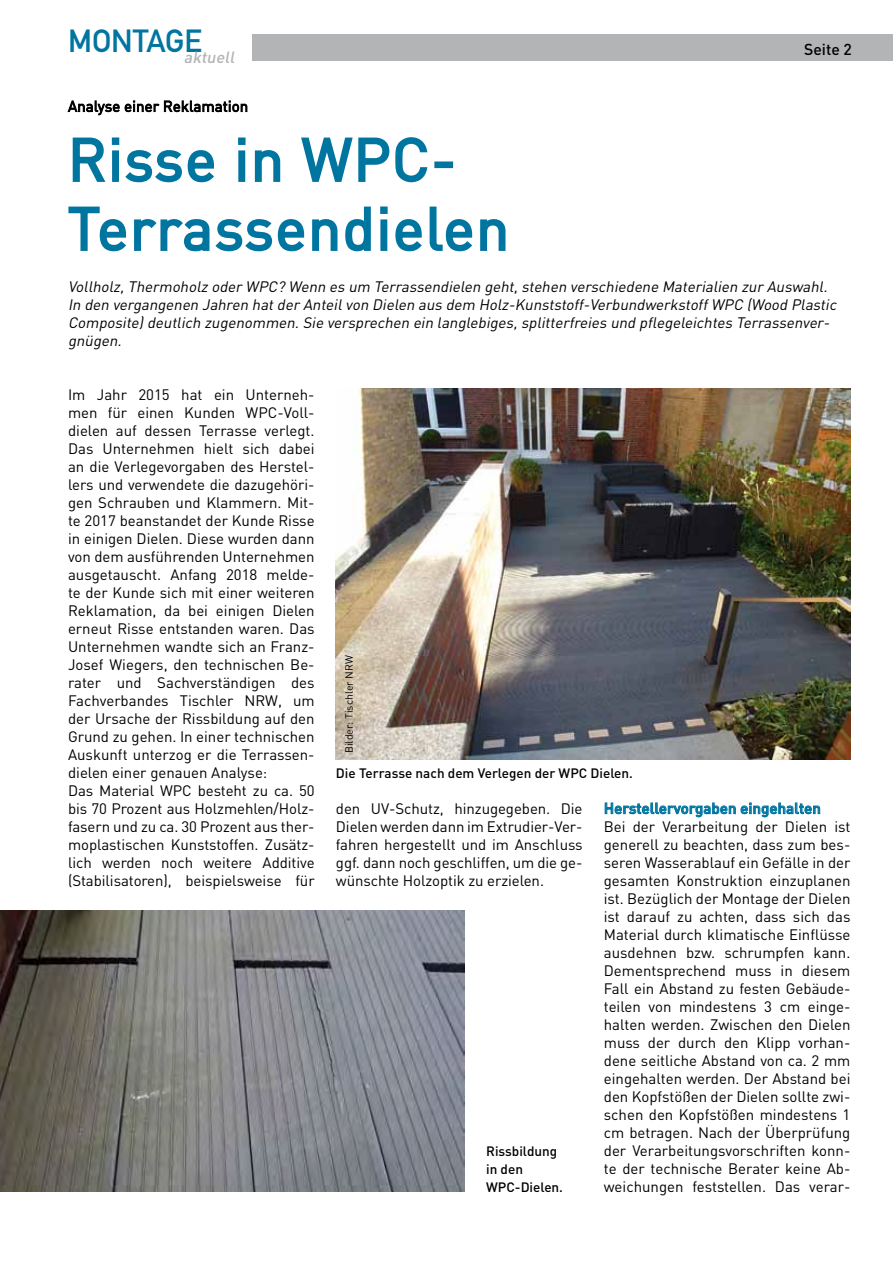
<style>
.page{position:relative;width:893px;height:1263px;background:#fff}
.page>*{position:absolute;margin:0;border:0;box-sizing:border-box;transform-origin:0 0}
.t1{font:58.5px/69px "DIN";letter-spacing:.03em;color:#0075a0}
.t2{font:31.65px "DIN Mittelschrift Alternate";color:#0075a0}
.t3{font:500 15.75px "DIN";color:#000}
.t4{font:15px/18px "DIN";color:#000;text-align:justify}
.t5{font:italic 15px/18px "DIN";color:#000}
.t6{font:500 15px "DIN";letter-spacing:.005em;color:#0075a0}
.t7{font:500 13.5px/18px "DIN";color:#000}
.t8{font:10.5px "DIN";color:#000}
</style>
<div class="page">
<div style="left:252px;top:35px;width:641px;height:26px;background:#b2b4b6"></div>
<svg style="left:67px;top:100px;width:181px;height:15px"></svg>
<svg style="left:72px;top:137px;width:142px;height:46px"></svg>
<svg style="left:238px;top:137px;width:8px;height:45px"></svg>
<svg style="left:254px;top:150px;width:27px;height:32px"></svg>
<svg style="left:301px;top:137px;width:127px;height:46px"></svg>
<div style="left:434px;top:161px;width:19px;height:7px;border:3px solid #0075a0"></div>
<svg style="left:68px;top:206px;width:303px;height:46px"></svg>
<svg style="left:380px;top:206px;width:126px;height:46px"></svg>
<svg style="left:605px;top:802px;width:215px;height:15px"></svg>
<img style="left:336px;top:388px;width:514px;height:372px">
<img style="left:0;top:910px;width:465px;height:282px">
<h2 class="t2" style="left:68px;top:22px;width:171px">M O N TAG E<sub>aktuell</sub></h2>
<p class="t3" style="left:804px;top:39px;width:49px">Seite 2</p>
<p class="t4" style="left:68px;top:97px;width:182px">Analyse einer Reklamation</p>
<h1 class="t1" style="left:68px;top:124px;width:443px">Risse in WPC-<br>Terrassendielen</h1>
<p class="t5" style="left:68px;top:277px;width:773px">Vollholz,Thermoholz oder WPC? Wenn es um Terrassendielen geht,stehen verschiedene Materialien zur Auswahl.<br>In den vergangenen Jahren hatder Anteilvon Dielen aus dem Holz-Kunststoff-VerbundwerkstoffWPC (Wood Plastic Composite)deutlich zugenommen.Sie versprechen ein langlebiges,splitterfreies und pflegeleichtes Terrassenver&shy;gnügen.</p>
<p class="t4" style="left:68px;top:385px;width:248px;text-align:left">Im Jahr 2015 hat ein Unterneh&shy;men für einen Kunden WPC-Voll&shy;dielen auf dessen Terrasse verlegt.<br>Das Unternehmen hielt sich dabei an die Verlegevorgaben des Herstel&shy;lers und verwendete die dazugehöri&shy;gen Schrauben und Klammern. Mit&shy;te 2017 beanstandet der Kunde Risse in einigen Dielen. Diese wurden dann von dem ausführenden Unternehmen ausgetauscht. Anfang 2018 melde&shy;te der Kunde sich mit einer weiteren Reklamation, da bei einigen Dielen erneut Risse entstanden waren. Das Unternehmen wandte sich an Franz-Josef Wiegers, den technischen Be&shy;rater und Sachverständigen des Fachverbandes Tischler NRW, um der Ursache der Rissbildung auf den Grund zu gehen. In einer technischen Auskunft unterzog er die Terrassen&shy;dielen einer genauen Analyse:<br>Das Material WPC besteht zu ca. 50 bis 70 Prozent aus Holzmehlen/Holz&shy;fasern und zu ca. 30 Prozent aus ther&shy;moplastischen Kunststoffen. Zusätz&shy;lich werden noch weitere Additive (Stabilisatoren), beispielsweise für</p>
<p class="t8" style="left:343px;top:753px;width:99px;rotate:-90deg">Bilder: Tischler NRW</p>
<p class="t7" style="left:336px;top:763px;width:299px">Die Terrasse nach dem Verlegen der WPC Dielen.</p>
<p class="t4" style="left:336px;top:799px;width:248px">den UV-Schutz, hinzugegeben. Die Dielen werden dann im Extrudier-Ver&shy;fahren hergestellt und im Anschluss ggf. dann noch geschliffen, um die ge&shy;wünschte Holzoptik zu erzielen.</p>
<p class="t6" style="left:604px;top:799px;width:219px">Herstellervorgaben eingehalten</p>
<p class="t4" style="left:604px;top:817px;width:248px">Bei der Verarbeitung der Dielen ist generell zu beachten, dass zum bes&shy;seren Wasserablauf ein Gefälle in der gesamten Konstruktion einzuplanen ist. Bezüglich der Montage der Dielen ist darauf zu achten, dass sich das Material durch klimatische Einflüsse ausdehnen bzw. schrumpfen kann.<br>Dementsprechend muss in diesem Fall ein Abstand zu festen Gebäude&shy;teilen von mindestens 3 cm einge&shy;halten werden. Zwischen den Dielen muss der durch den Klipp vorhan&shy;dene seitliche Abstand von ca. 2 mm eingehalten werden. Der Abstand bei den Kopfstößen der Dielen sollte zwi&shy;schen den Kopfstößen mindestens 1 cm betragen. Nach der Überprüfung der Verarbeitungsvorschriften konn&shy;te der technische Berater keine Ab&shy;weichungen feststellen. Das verar-</p>
<p class="t7" style="left:486px;top:1141px;width:78px">Rissbildung in den<br>WPC-Dielen.</p>
</div>
